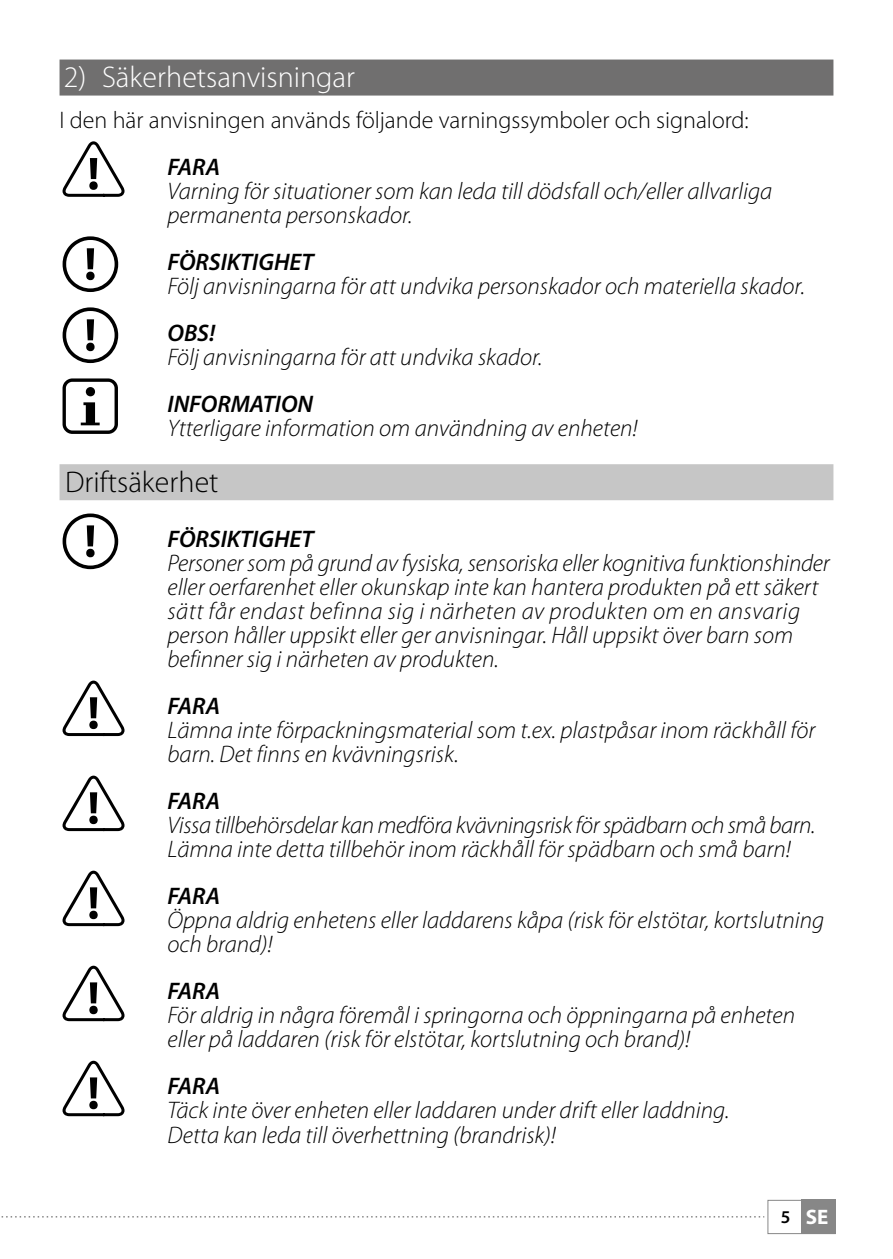
<style>
.page{position:relative;width:893px;height:1259px;background:#fff}
.page>*{position:absolute;margin:0;border:0;box-sizing:border-box;transform-origin:0 0}
.t1{font:300 30px "Myriad Pro";color:#fff}
.t2{font:300 30px "Myriad Pro";color:#000}
.t3{font:italic 300 24px/24px "Myriad Pro";color:#000}
.t4{font:italic 300 24px/24px "Myriad Pro";letter-spacing:-.02em;color:#000}
.t5{font:italic 600 24px "Myriad Pro";color:#000}
.t6{font:300 24px "Myriad Pro";color:#000}
.t7{font:700 21px "Myriad Pro";color:#fff}
.s1{font-weight:600;font-size:18px;color:#000}
</style>
<div class="page">
<div style="left:801px;top:1200px;width:35px;height:34px;background:#878787"></div>
<div style="left:767px;top:1200px;width:69px;height:34px;border:1px solid #878787"></div>
<svg style="left:2px;top:1216px;width:762px;height:1px"></svg>
<div style="left:60px;top:60px;width:773px;height:36px;background:#706f6f"></div>
<div style="left:60px;top:464px;width:773px;height:36px;background:#c6c6c6"></div>
<p class="t1" style="left:64px;top:61px;width:293px">2) Säkerhetsanvisningar</p>
<p class="t6" style="left:60px;top:107px;width:691px">I den här anvisningen används följande varningssymboler och signalord:</p>
<p class="t5" style="left:168px;top:152px;width:54px">FARA</p>
<p class="t3" style="left:168px;top:180px;width:606px">Varning för situationer som kan leda till dödsfall och/eller allvarliga permanenta personskador.</p>
<p class="t5" style="left:168px;top:247px;width:148px">FÖRSIKTIGHET</p>
<p class="t3" style="left:168px;top:275px;width:639px">Följ anvisningarna för att undvika personskador och materiella skador.</p>
<p class="t5" style="left:168px;top:318px;width:49px">OBS!</p>
<p class="t3" style="left:168px;top:346px;width:377px">Följ anvisningarna för att undvika skador.</p>
<p class="t5" style="left:168px;top:389px;width:147px">INFORMATION</p>
<p class="t3" style="left:168px;top:417px;width:472px">Ytterligare information om användning av enheten!</p>
<p class="t2" style="left:65px;top:465px;width:155px">Driftsäkerhet</p>
<p class="t5" style="left:168px;top:524px;width:148px">FÖRSIKTIGHET</p>
<p class="t3" style="left:168px;top:552px;width:664px">Personer som på grund av fysiska, sensoriska eller kognitiva funktionshinder eller oerfarenhet eller okunskap inte kan hantera produkten på ett säkert sätt får endast befinna sig i närheten av produkten om en ansvarig person håller uppsikt eller ger anvisningar. Håll uppsikt över barn som befinner sig i närheten av produkten.</p>
<p class="t5" style="left:168px;top:691px;width:54px">FARA</p>
<p class="t3" style="left:168px;top:719px;width:649px">Lämna inte förpackningsmaterial som t.ex. plastpåsar inom räckhåll för barn. Det finns en kvävningsrisk.</p>
<p class="t5" style="left:168px;top:786px;width:54px">FARA</p>
<p class="t4" style="left:168px;top:814px;width:649px">Vissa tillbehörsdelar kan medföra kvävningsrisk för spädbarn och små barn.<br>Lämna inte detta tillbehör inom räckhåll för spädbarn och små barn!</p>
<p class="t5" style="left:168px;top:881px;width:54px">FARA</p>
<p class="t3" style="left:168px;top:909px;width:658px">Öppna aldrig enhetens eller laddarens kåpa (risk för elstötar, kortslutning och brand)!</p>
<p class="t5" style="left:168px;top:976px;width:54px">FARA</p>
<p class="t3" style="left:168px;top:1004px;width:629px">För aldrig in några föremål i springorna och öppningarna på enheten eller på laddaren (risk för elstötar, kortslutning och brand)!</p>
<p class="t5" style="left:168px;top:1071px;width:54px">FARA</p>
<p class="t3" style="left:168px;top:1099px;width:563px">Täck inte över enheten eller laddaren under drift eller laddning.<br>Detta kan leda till överhettning (brandrisk)!</p>
<p class="t7" style="left:781px;top:1203px;width:49px"><span class="s1">5</span> SE</p>
</div>
